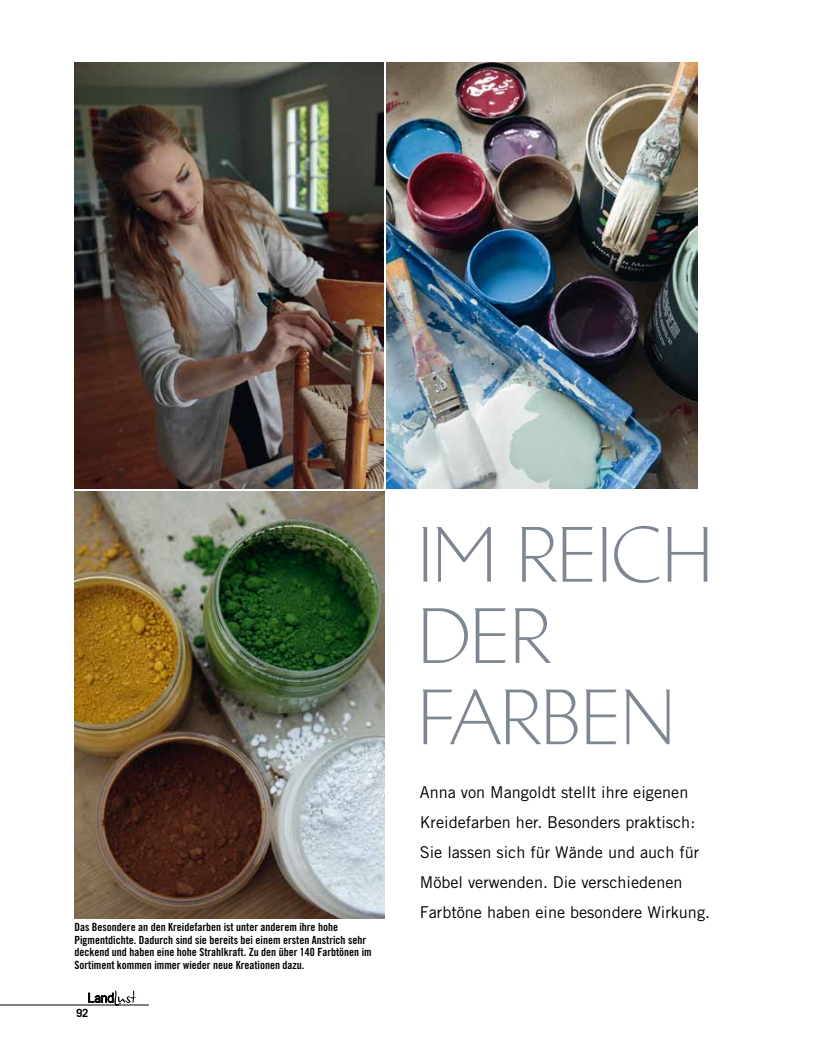
<style>
.page{position:relative;width:815px;height:1053px;background:#fff}
.page>*{position:absolute;margin:0;border:0;box-sizing:border-box;transform-origin:0 0}
.t1{font:300 75px/81.2px "Linotype Brewery";color:#7e8791}
.t2{font:16.25px/30px "Trade Gothic LT";color:#000}
.t3{font:11.25px/12.5px "Trade Gothic LT Bold Cond Twenty";color:#000}
.t4{font:700 11.25px "Trade Gothic LT";color:#000}
</style>
<div class="page">
<hr style="left:0;top:1004px;width:149px;height:1px;background:#000">
<svg style="left:88px;top:990px;width:48px;height:15px"></svg>
<img style="left:387px;top:62px;width:310px;height:427px">
<img style="left:74px;top:491px;width:311px;height:427px">
<img style="left:74px;top:62px;width:310px;height:427px">
<p class="t3" style="left:74px;top:920px;width:299px">Das Besondere an den Kreidefarben ist unter anderem ihre hohe Pigmentdichte. Dadurch sind sie bereits bei einem ersten Anstrich sehr deckend und haben eine hohe Strahlkraft. Zu den über 140 Farbtönen im Sortiment kommen immer wieder neue Kreationen dazu.</p>
<p class="t4" style="left:76px;top:1005px;width:14px">92</p>
<h1 class="t1" style="left:418px;top:516px;width:296px">IM REICH<br>DER<br>FARBEN</h1>
<h2 class="t2" style="left:420px;top:777px;width:292px">Anna von Mangoldt stellt ihre eigenen Kreidefarben her. Besonders praktisch:<br>Sie lassen sich für Wände und auch für Möbel verwenden. Die verschiedenen Farbtöne haben eine besondere Wirkung.</h2>
</div>
